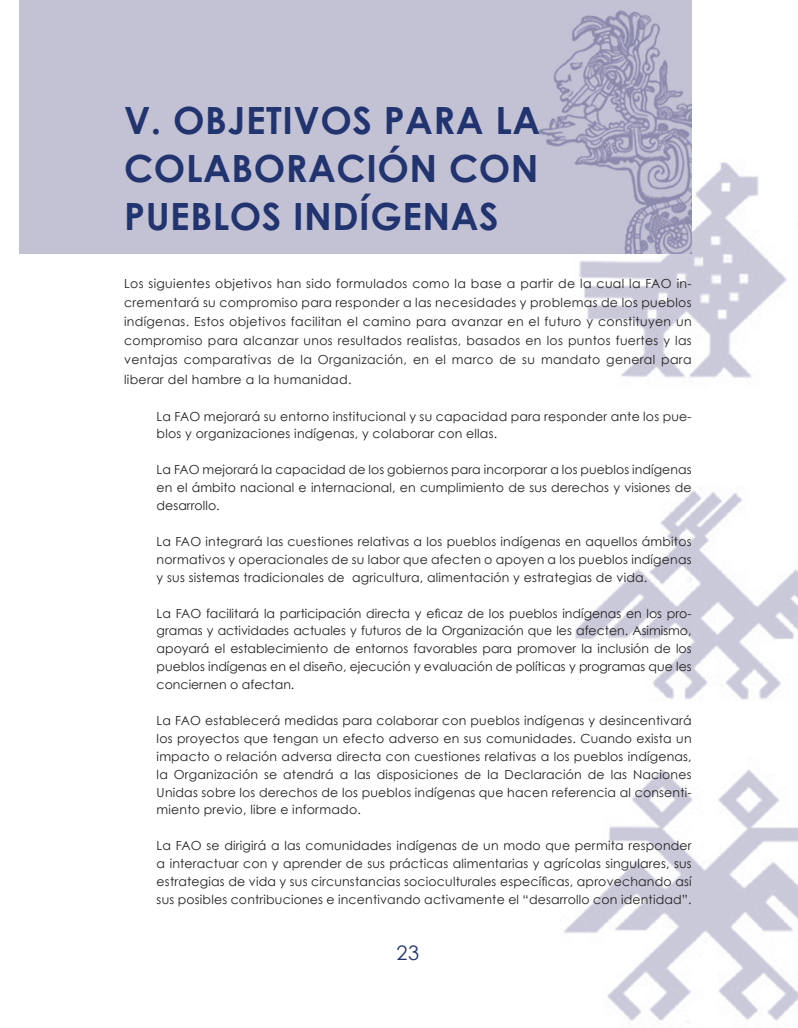
<style>
.page{position:relative;width:798px;height:1028px;background:#fff}
.page>*{position:absolute;margin:0;border:0;box-sizing:border-box;transform-origin:0 0}
.t1{font:700 37.5px/47.9px "Century Gothic";letter-spacing:.015em;color:#21346f;text-align:justify}
.t2{font:20px "Century Gothic";color:#21346f}
.t3{font:12.5px/17.9px "Century Gothic";letter-spacing:.015em;color:#231f20;text-align:justify}
</style>
<div class="page">
<img style="left:559px;top:158px;width:238px;height:864px">
<div style="left:19px;top:0;width:672px;height:253px;background:#c3c1d4"></div>
<img style="left:538px;top:10px;width:153px;height:243px">
<h1 class="t1" style="left:124px;top:96px;width:417px">V. OBJETIVOS PARA LA COLABORACIÓN CON PUEBLOS INDÍGENAS</h1>
<p class="t3" style="left:124px;top:273px;width:569px;line-height:19.1px">Los siguientes objetivos han sido formulados como la base a partir de la cual la FAO in&shy;crementará su compromiso para responder a las necesidades y problemas de los pueblos indígenas. Estos objetivos facilitan el camino para avanzar en el futuro y constituyen un compromiso para alcanzar unos resultados realistas, basados en los puntos fuertes y las ventajas comparativas de la Organización, en el marco de su mandato general para liberar del hambre a la humanidad.</p>
<p class="t3" style="left:157px;top:407px;width:536px">La FAO mejorará su entorno institucional y su capacidad para responder ante los pue&shy;blos y organizaciones indígenas, y colaborar con ellas.</p>
<p class="t3" style="left:157px;top:460px;width:536px">La FAO mejorará la capacidad de los gobiernos para incorporar a los pueblos indígenas en el ámbito nacional e internacional, en cumplimiento de sus derechos y visiones de desarrollo.</p>
<p class="t3" style="left:157px;top:532px;width:536px">La FAO integrará las cuestiones relativas a los pueblos indígenas en aquellos ámbitos normativos y operacionales de su labor que afecten o apoyen a los pueblos indígenas y sus sistemas tradicionales de agricultura, alimentación y estrategias de vida.</p>
<p class="t3" style="left:157px;top:603px;width:536px">La FAO facilitará la participación directa y eficaz de los pueblos indígenas en los pro&shy;gramas y actividades actuales y futuros de la Organización que les afecten. Asimismo, apoyará el establecimiento de entornos favorables para promover la inclusión de los pueblos indígenas en el diseño, ejecución y evaluación de políticas y programas que les conciernen o afectan.</p>
<p class="t3" style="left:157px;top:711px;width:536px">La FAO establecerá medidas para colaborar con pueblos indígenas y desincentivará los proyectos que tengan un efecto adverso en sus comunidades. Cuando exista un impacto o relación adversa directa con cuestiones relativas a los pueblos indígenas, la Organización se atendrá a las disposiciones de la Declaración de las Naciones Unidas sobre los derechos de los pueblos indígenas que hacen referencia al consenti&shy;miento previo, libre e informado.</p>
<p class="t3" style="left:157px;top:836px;width:536px">La FAO se dirigirá a las comunidades indígenas de un modo que permita responder a interactuar con y aprender de sus prácticas alimentarias y agrícolas singulares, sus estrategias de vida y sus circunstancias socioculturales específicas, aprovechando así sus posibles contribuciones e incentivando activamente el “desarrollo con identidad”.</p>
<h2 class="t2" style="left:396px;top:940px;width:24px">23</h2>
</div>
